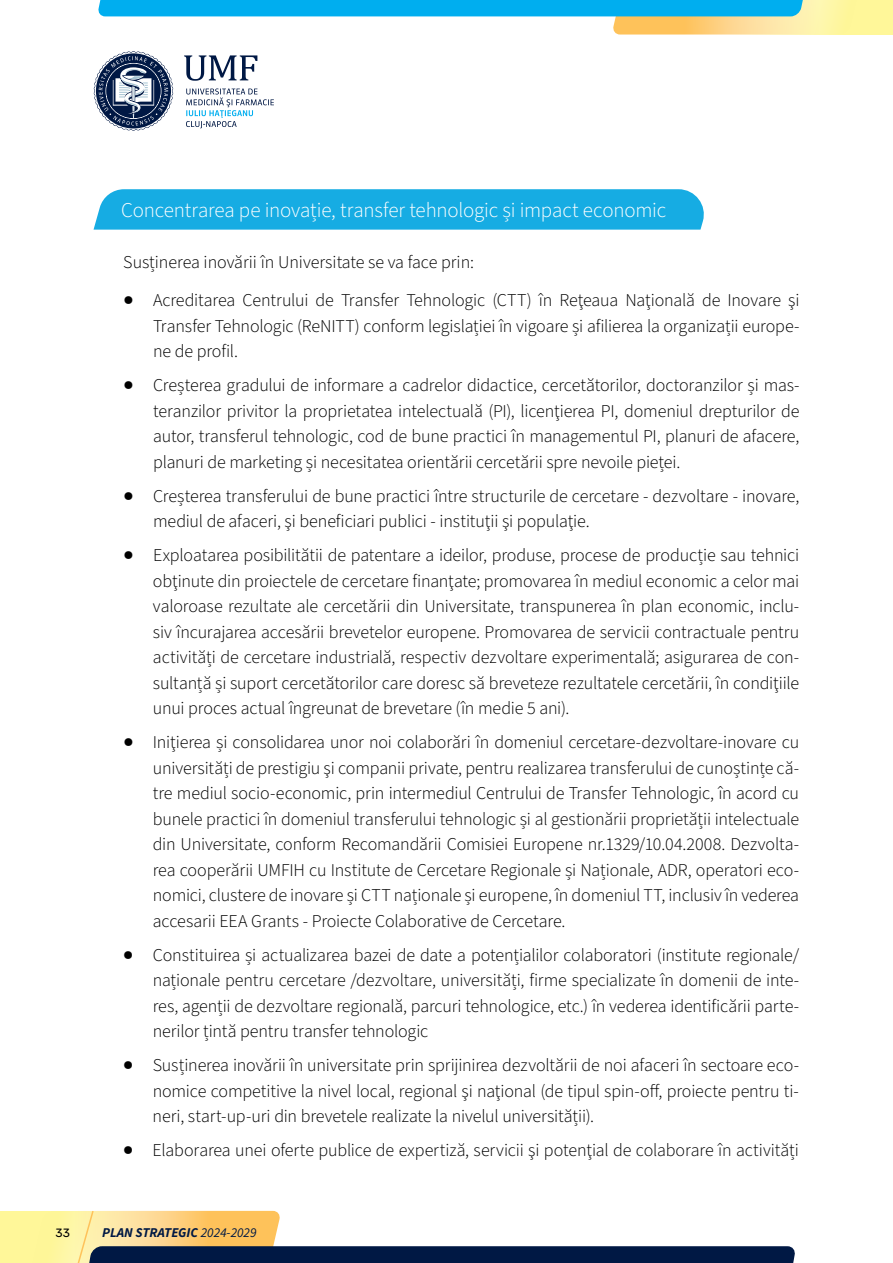
<style>
.page{position:relative;width:893px;height:1263px;background:#fff}
.page>*{position:absolute;margin:0;border:0;box-sizing:border-box;transform-origin:0 0}
.t1{font:300 21px "Source Sans 3";letter-spacing:-.01em;color:#fff}
.t2{font:300 18px/25.5px "Source Sans 3";letter-spacing:-.01em;color:#000;text-align:justify}
.t3{font:italic 700 13.5px "Source Sans 3";color:#001844}
.t4{font:12px "Rubik";color:#000}
.s1{font-weight:400}
</style>
<div class="page">
<svg style="left:93px;top:51px;width:81px;height:80px"></svg>
<svg style="left:186px;top:88px;width:88px;height:40px"></svg>
<svg style="left:184px;top:55px;width:73px;height:26px"></svg>
<div style="left:0;top:1211px;width:190px;height:52px;background:#fff799"></div>
<div style="left:703px;top:0;width:190px;height:35px;background:#fff799"></div>
<svg style="left:98px;top:0;width:741px;height:35px"></svg>
<hr style="left:0;top:0;width:1px;height:35px;background:#fff799">
<svg style="left:58px;top:1210px;width:737px;height:53px"></svg>
<div style="left:94px;top:189px;width:610px;height:41px;background:#16ace3"></div>
<p class="t1" style="left:121px;top:197px;width:547px">Concentrarea pe inovație, transfer tehnologic și impact economic</p>
<p class="t2" style="left:123px;top:249px;width:352px">Susținerea inovării în Universitate se va face prin:</p>
<p class="t2" style="left:153px;top:287px;width:648px;text-indent:-30px">● Acreditarea Centrului de Transfer Tehnologic (CTT) în Reţeaua Naţională de Inovare şi Transfer Tehnologic (ReNITT) conform legislației în vigoare și afilierea la organizații europe&shy;ne de profil.</p>
<p class="t2" style="left:153px;top:372px;width:648px;text-indent:-30px">● Creșterea gradului de informare a cadrelor didactice, cercetătorilor, doctoranzilor și mas&shy;teranzilor privitor la proprietatea intelectuală (PI), licenţierea PI, domeniul drepturilor de autor, transferul tehnologic, cod de bune practici în managementul PI, planuri de afacere, planuri de marketing și necesitatea orientării cercetării spre nevoile pieței.</p>
<p class="t2" style="left:153px;top:483px;width:648px;text-indent:-30px">● Creșterea transferului de bune practici între structurile de cercetare - dezvoltare - inovare, mediul de afaceri, şi beneficiari publici - instituţii şi populaţie.</p>
<p class="t2" style="left:153px;top:542px;width:648px;text-indent:-30px">● Exploatarea posibilitătii de patentare a ideilor, produse, procese de producție sau tehnici obţinute din proiectele de cercetare finanţate; promovarea în mediul economic a celor mai valoroase rezultate ale cercetării din Universitate, transpunerea în plan economic, inclu&shy;siv încurajarea accesării brevetelor europene. Promovarea de servicii contractuale pentru activități de cercetare industrială, respectiv dezvoltare experimentală; asigurarea de con&shy;sultanță și suport cercetătorilor care doresc să breveteze rezultatele cercetării, în condiţiile unui proces actual îngreunat de brevetare (în medie 5 ani).</p>
<p class="t2" style="left:153px;top:730px;width:648px;text-indent:-30px">● Iniţierea și consolidarea unor noi colaborări în domeniul cercetare-dezvoltare-inovare cu universități de prestigiu şi companii private, pentru realizarea transferului de cunoștințe că&shy;tre mediul socio-economic, prin intermediul Centrului de Transfer Tehnologic, în acord cu bunele practici în domeniul transferului tehnologic și al gestionării proprietății intelectuale din Universitate, conform Recomandării Comisiei Europene nr.1329/10.04.2008. Dezvolta&shy;rea cooperării UMFIH cu Institute de Cercetare Regionale și Naționale, ADR, operatori eco&shy;nomici, clustere de inovare și CTT naționale și europene, în domeniul TT, inclusiv în vederea accesarii EEA Grants - Proiecte Colaborative de Cercetare.</p>
<p class="t2" style="left:153px;top:942px;width:648px;text-indent:-30px">● Constituirea și actualizarea bazei de date a potențialilor colaboratori (institute regionale/ naționale pentru cercetare /dezvoltare, universități, firme specializate în domenii de inte&shy;res, agenții de dezvoltare regională, parcuri tehnologice, etc.) în vederea identificării parte&shy;nerilor țintă pentru transfer tehnologic</p>
<p class="t2" style="left:153px;top:1053px;width:648px;text-indent:-30px">● Susținerea inovării în universitate prin sprijinirea dezvoltării de noi afaceri în sectoare eco&shy;nomice competitive la nivel local, regional şi naţional (de tipul spin-off, proiecte pentru ti&shy;neri, start-up-uri din brevetele realizate la nivelul universității).</p>
<p class="t2" style="left:123px;top:1138px;width:678px">● Elaborarea unei oferte publice de expertiză, servicii şi potenţial de colaborare în activități</p>
<p class="t4" style="left:56px;top:1224px;width:16px">33</p>
<p class="t3" style="left:102px;top:1224px;width:156px">PLAN STRATEGIC <span class="s1">2024-2029</span></p>
</div>
